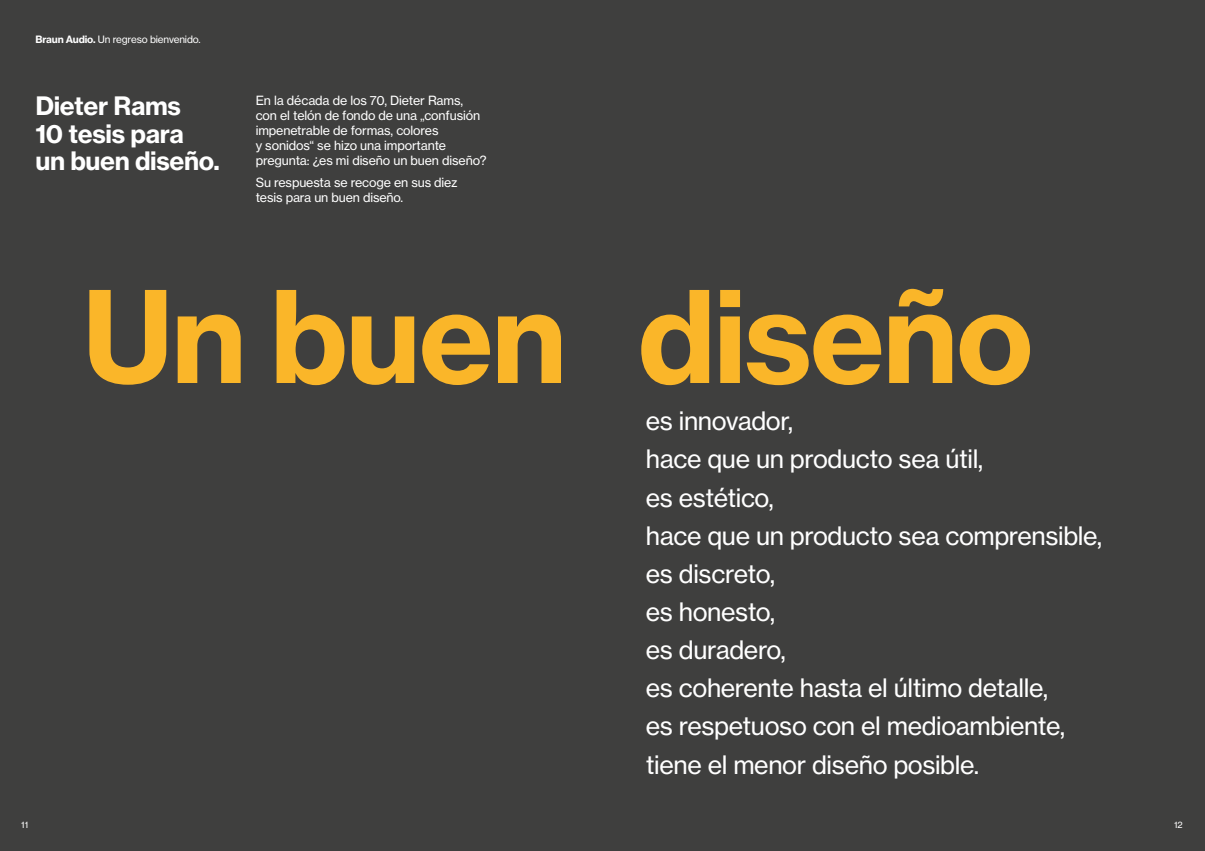
<style>
.page{position:relative;width:1205px;height:851px;background:#fff}
.page>*{position:absolute;margin:0;border:0;box-sizing:border-box;transform-origin:0 0}
.t1{font:125px "N Haas Grotesk TX Pro 75 Bd";letter-spacing:-.015em;color:#fab629}
.t2{font:25px/38.1px "N Haas Grotesk TX Pro 55 Rg";letter-spacing:-.015em;color:#fff}
.t3{font:25px/27.5px "N Haas Grotesk TX Pro 75 Bd";letter-spacing:-.015em;color:#fff}
.t4{font:12.5px/15px "N Haas Grotesk TX Pro 55 Rg";letter-spacing:-.01em;color:#fff}
.t5{font:10px "N Haas Grotesk TX Pro 55 Rg";letter-spacing:-.015em;color:#fff}
.t6{font:8.75px "N Haas Grotesk TX Pro 55 Rg";color:#fff}
.s1{font-family:"N Haas Grotesk TX Pro 75 Bd"}
</style>
<div class="page">
<div style="left:0;top:0;width:1205px;height:850px;background:#3f3f3e"></div>
<p class="t5" style="left:35px;top:33px;width:167px"><span class="s1">Braun Audio.</span> Un regreso bienvenido.</p>
<p class="t3" style="left:35px;top:92px;width:186px">Dieter Rams<br>10 tesis para un buen diseño.</p>
<p class="t4" style="left:256px;top:93px;width:232px">En la década de los 70, Dieter Rams, con el telón de fondo de una „confusión impenetrable de formas, colores<br>y sonidos“ se hizo una importante pregunta: ¿es mi diseño un buen diseño?</p>
<p class="t4" style="left:256px;top:175px;width:203px">Su respuesta se recoge en sus diez tesis para un buen diseño.</p>
<h1 class="t1" style="left:83px;top:258px;width:952px">Un buen diseño</h1>
<p class="t2" style="left:646px;top:402px;width:458px">es innovador,<br>hace que un producto sea útil,<br>es estético,<br>hace que un producto sea comprensible, es discreto,<br>es honesto,<br>es duradero,<br>es coherente hasta el último detalle,<br>es respetuoso con el medioambiente, tiene el menor diseño posible.</p>
<p class="t6" style="left:21px;top:819px;width:8px">11</p>
<p class="t6" style="left:1174px;top:819px;width:10px">12</p>
</div>
